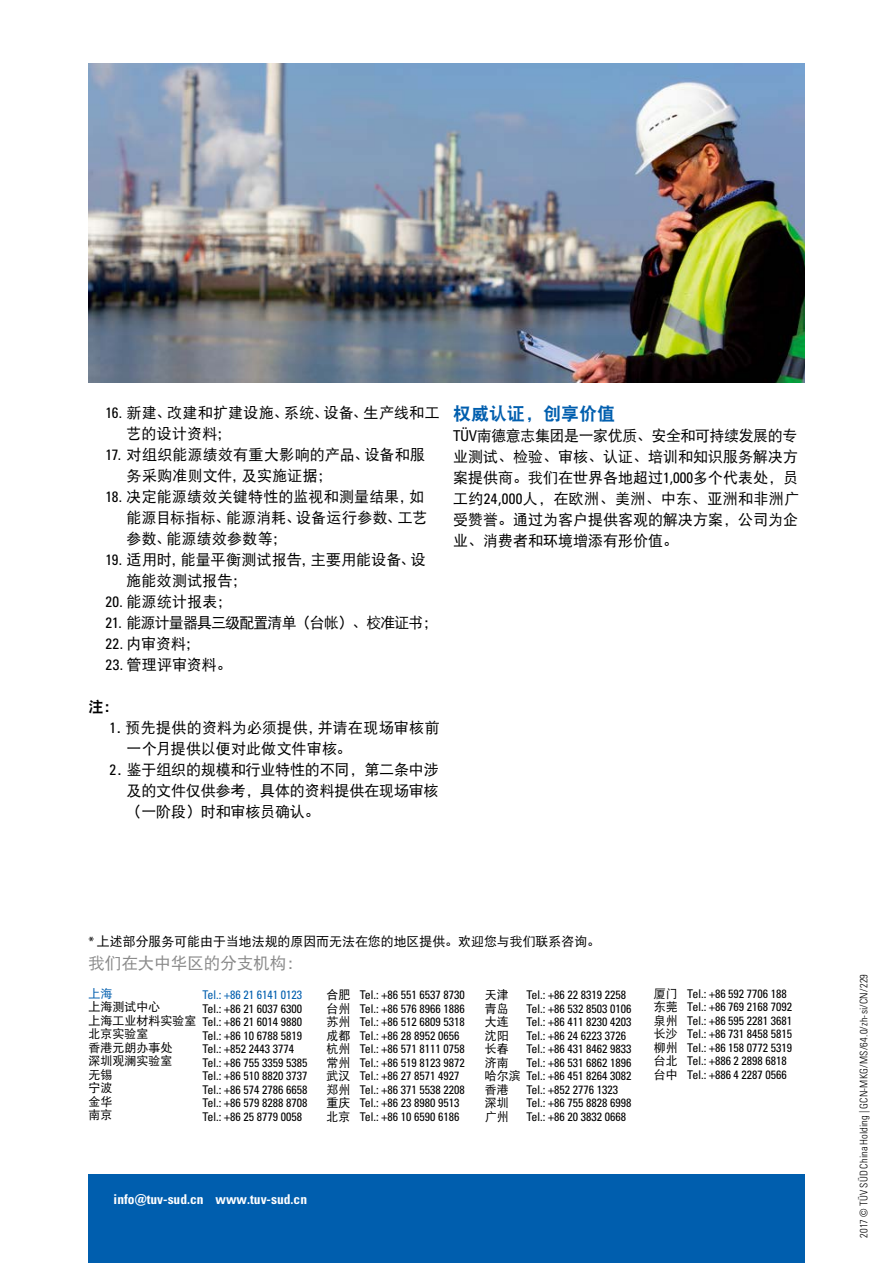
<style>
.page{position:relative;width:893px;height:1263px;background:#fff}
.page>*{position:absolute;margin:0;border:0;box-sizing:border-box;transform-origin:0 0}
.t1{font:18px "DFP Hei W9";color:#005eae}
.t2{font:16.5px "DFP Hei W5";color:#898989}
.t3{font:15px/21px "DFP Hei W5";color:#000}
.t4{font:15px "DFP Hei W5";letter-spacing:-.06em;color:#000}
.t5{font:15px "DFP Hei W9";color:#000}
.t6{font:13.5px "Univers LTCYR 67 Bold Cond";color:#fff}
.t7{font:12.9px "DFP Hei W5";color:#000}
.t8{font:condensed 12px/13.5px "Univers LTCYR 57";color:#000}
.t9{font:12px/13.5px "DFP Hei W5";color:#000}
.t10{font:condensed 12px "Univers LTCYR 57";color:#005eae}
.t11{font:12px "DFP Hei W5";color:#005eae}
.t12{font:10.5px "Univers LTCYR 47 Light Cond";letter-spacing:.01em;color:#000}
.s1{font-family:"Univers LTCYR 57";font-stretch:condensed}
</style>
<div class="page">
<div style="left:88px;top:1174px;width:717px;height:89px;background:#005eae"></div>
<img style="left:88px;top:63px;width:717px;height:319px">
<p class="t3" style="left:127px;top:402px;width:315px;text-indent:-21px"><span class="s1">16.</span> 新建、改建和扩建设施、系统、设备、生产线和工艺的设计资料；</p>
<p class="t3" style="left:127px;top:444px;width:300px;text-indent:-21px"><span class="s1">17.</span> 对组织能源绩效有重大影响的产品、设备和服务采购准则文件，及实施证据；</p>
<p class="t3" style="left:127px;top:486px;width:302px;text-indent:-21px"><span class="s1">18.</span> 决定能源绩效关键特性的监视和测量结果，如能源目标指标、能源消耗、设备运行参数、工艺参数、能源绩效参数等；</p>
<p class="t3" style="left:127px;top:549px;width:301px;text-indent:-21px"><span class="s1">19.</span> 适用时，能量平衡测试报告，主要用能设备、设施能效测试报告；</p>
<p class="t3" style="left:105px;top:591px;width:128px"><span class="s1">20.</span> 能源统计报表；</p>
<p class="t4" style="left:105px;top:615px;width:334px"><span class="s1">21.</span> 能源计量器具三级配置清单（台帐）、校准证书；</p>
<p class="t3" style="left:105px;top:633px;width:96px"><span class="s1">22.</span> 内审资料；</p>
<p class="t3" style="left:105px;top:654px;width:128px"><span class="s1">23.</span> 管理评审资料。</p>
<p class="t5" style="left:88px;top:699px;width:32px">注：</p>
<p class="t3" style="left:110px;top:717px;width:332px"><span class="s1">1</span>．预先提供的资料为必须提供，并请在现场审核前</p>
<p class="t3" style="left:127px;top:738px;width:227px">一个月提供以便对此做文件审核。</p>
<p class="t3" style="left:110px;top:759px;width:331px"><span class="s1">2</span>．鉴于组织的规模和行业特性的不同，第二条中涉</p>
<p class="t3" style="left:127px;top:780px;width:313px">及的文件仅供参考，具体的资料提供在现场审核</p>
<p class="t3" style="left:127px;top:801px;width:195px">（一阶段）时和审核员确认。</p>
<h1 class="t1" style="left:453px;top:404px;width:163px">权威认证，创享价值</h1>
<p class="t3" style="left:453px;top:425px;width:348px"><span class="s1">TÜV</span>南德意志集团是一家优质、安全和可持续发展的专业测试、检验、审核、认证、培训和知识服务解决方案提供商。我们在世界各地超过<span class="s1">1,000</span>多个代表处，员工约<span class="s1">24,000</span>人，在欧洲、美洲、中东、亚洲和非洲广受赞誉。通过为客户提供客观的解决方案，公司为企业、消费者和环境增添有形价值。</p>
<p class="t7" style="left:88px;top:934px;width:513px"><span class="s1">*</span> 上述部分服务可能由于当地法规的原因而无法在您的地区提供。欢迎您与我们联系咨询。</p>
<h2 class="t2" style="left:88px;top:954px;width:216px">我们在大中华区的分支机构：</h2>
<p class="t11" style="left:88px;top:987px;width:26px">上海</p>
<p class="t9" style="left:88px;top:1000px;width:110px">上海测试中心<br>上海工业材料实验室北京实验室<br>香港元朗办事处<br>深圳观澜实验室<br>无锡<br>宁波<br>金华<br>南京</p>
<p class="t10" style="left:202px;top:987px;width:101px">Tel.: +86 21 6141 0123</p>
<p class="t8" style="left:202px;top:1001px;width:106px">Tel.: +86 21 6037 6300<br>Tel.: +86 21 6014 9880<br>Tel.: +86 10 6788 5819<br>Tel.: +852 2443 3774<br>Tel.: +86 755 3359 5385<br>Tel.: +86 510 8820 3737<br>Tel.: +86 574 2786 6658<br>Tel.: +86 579 8288 8708<br>Tel.: +86 25 8779 0058</p>
<p class="t9" style="left:327px;top:988px;width:25px;text-align:justify">合肥台州苏州成都杭州常州武汉郑州重庆北京</p>
<p class="t8" style="left:360px;top:988px;width:106px">Tel.: +86 551 6537 8730<br>Tel.: +86 576 8966 1886<br>Tel.: +86 512 6809 5318<br>Tel.: +86 28 8952 0656<br>Tel.: +86 571 8111 0758<br>Tel.: +86 519 8123 9872<br>Tel.: +86 27 8571 4927<br>Tel.: +86 371 5538 2208<br>Tel.: +86 23 8980 9513<br>Tel.: +86 10 6590 6186</p>
<p class="t9" style="left:485px;top:988px;width:37px">天津青岛大连沈阳长春济南哈尔滨香港深圳广州</p>
<p class="t8" style="left:526px;top:988px;width:106px">Tel.: +86 22 8319 2258<br>Tel.: +86 532 8503 0106<br>Tel.: +86 411 8230 4203<br>Tel.: +86 24 6223 3726<br>Tel.: +86 431 8462 9833<br>Tel.: +86 531 6862 1896<br>Tel.: +86 451 8264 3082<br>Tel.: +852 2776 1323<br>Tel.: +86 755 8828 6998<br>Tel.: +86 20 3832 0668</p>
<p class="t9" style="left:654px;top:986px;width:25px;text-align:justify">厦门东莞泉州长沙柳州台北台中</p>
<p class="t8" style="left:687px;top:986px;width:106px">Tel.: +86 592 7706 188<br>Tel.: +86 769 2168 7092<br>Tel.: +86 595 2281 3681<br>Tel.: +86 731 8458 5815<br>Tel.: +86 158 0772 5319<br>Tel.: +886 2 2898 6818<br>Tel.: +886 4 2287 0566</p>
<p class="t6" style="left:114px;top:1191px;width:195px">info@tuv-sud.cn www.tuv-sud.cn</p>
<p class="t12" style="left:857px;top:1238px;width:265px;rotate:-90deg">2017 © TÜV SÜD China Holding | GCN-MKG/MS/64.0/zh-si/CN/229</p>
</div>
